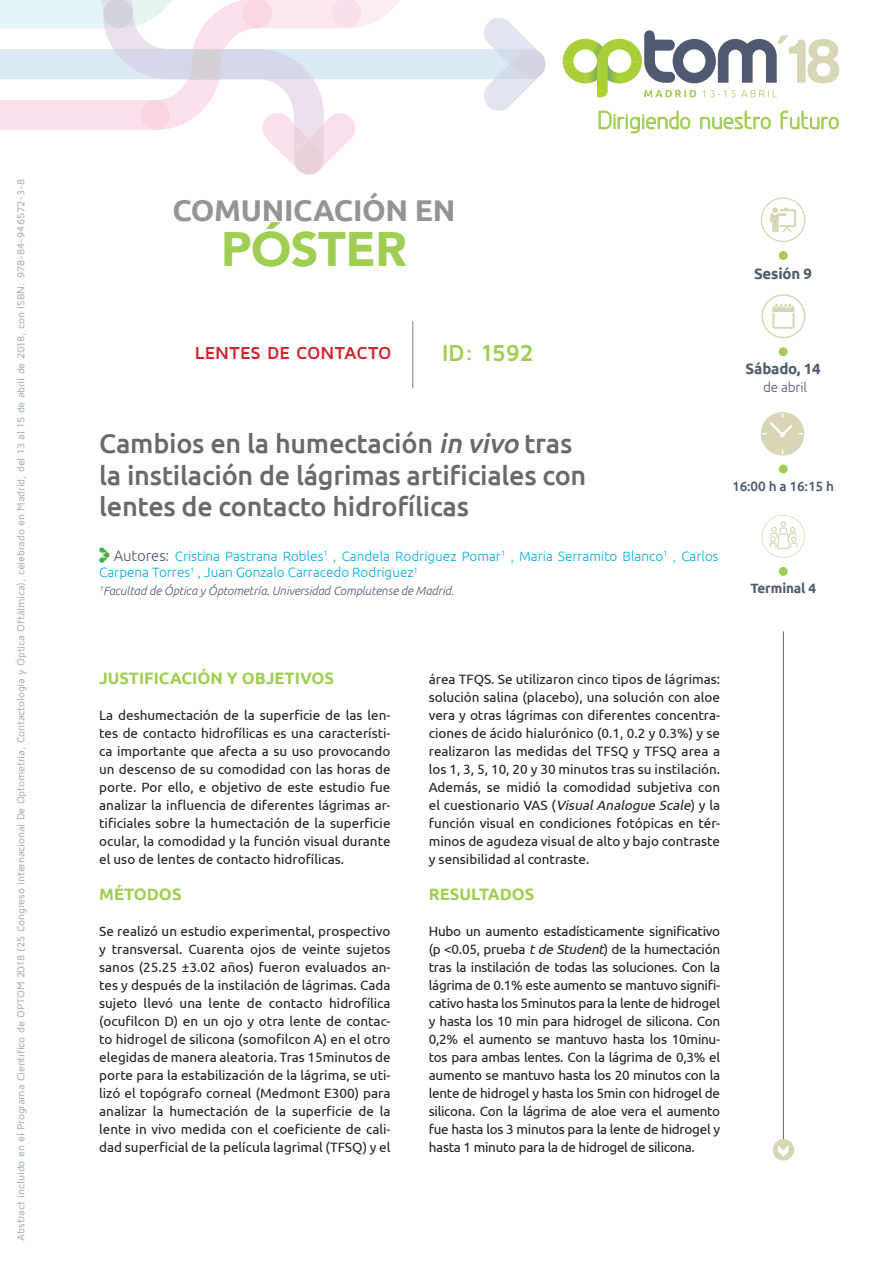
<style>
.page{position:relative;width:893px;height:1263px;background:#fff}
.page>*{position:absolute;margin:0;border:0;box-sizing:border-box;transform-origin:0 0}
.t1{font:900 48.3px "Avenir";letter-spacing:-.01em;color:#a0ce53}
.t2{font:700 30px "Ubuntu";letter-spacing:-.01em;color:#929497}
.t3{font:500 27px/31.5px "Ubuntu";letter-spacing:-.01em;color:#69696c}
.t4{font:700 24px "Maven Pro";letter-spacing:-.025em;color:#a0ce53}
.t5{font:23.4px "Greyscale Basic";color:#a0ce53}
.t6{font:700 18px "Maven Pro";letter-spacing:-.005em;color:#d1232a}
.t7{font:700 16.5px "Ubuntu";color:#a0ce53}
.t8{font:700 15px "Ubuntu";color:#4e5a71}
.t9{font:13.5px/18px "Ubuntu";color:#231f20;text-align:justify}
.t10{font:300 13.5px/16.5px "Ubuntu";color:#00aee8}
.t11{font:500 13.5px "Ubuntu";letter-spacing:-.01em;color:#4e5a71}
.t12{font:700 13.5px "Ubuntu";color:#4e5a71}
.t13{font:300 13.5px "Ubuntu";letter-spacing:-.01em;color:#4e5a71}
.t14{font:italic 300 12px "Ubuntu";letter-spacing:-.01em;color:#4e5a71}
.t15{font:500 10.5px "Maven Pro";letter-spacing:-.015em;color:#a5b4be}
.s1{font-style:italic}
.s2{font-size:15px;color:#4e5a71}
</style>
<div class="page">
<svg style="left:563px;top:30px;width:276px;height:67px"></svg>
<svg style="left:599px;top:111px;width:91px;height:22px"></svg>
<svg style="left:700px;top:111px;width:71px;height:18px"></svg>
<svg style="left:781px;top:111px;width:58px;height:18px"></svg>
<svg style="left:0;top:0;width:545px;height:175px"></svg>
<div style="left:773px;top:1139px;width:21px;height:21px;background:#d9d6b7;border-radius:50%"></div>
<svg style="left:778px;top:1145px;width:11px;height:12px"></svg>
<div style="left:761px;top:294px;width:44px;height:44px;border:2px solid #d9d6b7;border-radius:50%"></div>
<div style="left:779px;top:347px;width:9px;height:9px;background:#a0ce53;border-radius:50%"></div>
<div style="left:779px;top:251px;width:9px;height:9px;background:#a0ce53;border-radius:50%"></div>
<svg style="left:772px;top:304px;width:22px;height:25px"></svg>
<div style="left:779px;top:567px;width:9px;height:9px;background:#a0ce53;border-radius:50%"></div>
<div style="left:762px;top:515px;width:43px;height:43px;border:1px solid #dfe2c7;border-radius:50%"></div>
<svg style="left:769px;top:521px;width:28px;height:28px"></svg>
<div style="left:779px;top:464px;width:9px;height:9px;background:#a0ce53;border-radius:50%"></div>
<svg style="left:761px;top:412px;width:43px;height:44px"></svg>
<hr style="left:783px;top:631px;width:1px;height:508px;background:#69696c">
<svg style="left:761px;top:197px;width:44px;height:45px"></svg>
<hr style="left:412px;top:321px;width:1px;height:67px;background:#7a8086">
<svg style="left:99px;top:547px;width:10px;height:16px"></svg>
<p class="t15" style="left:14px;top:1240px;width:1063px;rotate:-90deg">Abstract incluido en el Programa Científico de OPTOM 2018 (25 Congreso internacional De Optometría, Contactología y Óptica Oftálmica), celebrado en Madrid, del 13 al 15 de abril de 2018, con ISBN: 978-84-946572-3-8</p>
<h2 class="t2" style="left:172px;top:192px;width:262px">COMUNICACIÓN EN</h2>
<h1 class="t1" style="left:221px;top:208px;width:187px">PÓSTER</h1>
<h3 class="t6" style="left:195px;top:341px;width:198px">LENTES DE CONTACTO</h3>
<h3 class="t4" style="left:442px;top:338px;width:94px">ID: 1592</h3>
<h3 class="t5" style="left:597px;top:106px;width:244px">Dirigiendo nuestro futuro</h3>
<p class="t8" style="left:754px;top:264px;width:60px">SESIÓN 9</p>
<p class="t8" style="left:745px;top:360px;width:77px">SÁBADO, 14</p>
<p class="t13" style="left:763px;top:379px;width:45px">de abril</p>
<h3 class="t3" style="left:99px;top:427px;width:489px">Cambios en la humectación <span class="s1">in vivo</span> tras la instilación de lágrimas artificiales con lentes de contacto hidrofílicas</h3>
<p class="t10" style="left:99px;top:547px;width:621px;text-indent:15px"><span class="s2">Autores:</span> Cristina Pastrana Robles<sup>1</sup> , Candela Rodriguez Pomar<sup>1</sup> , Maria Serramito Blanco<sup>1</sup> , Carlos<br>Carpena Torres<sup>1</sup> , Juan Gonzalo Carracedo Rodriguez<sup>1</sup></p>
<p class="t14" style="left:99px;top:583px;width:356px"><sup>1</sup>Facultad de Óptica y Óptometría. Universidad Complutense de Madrid.</p>
<p class="t11" style="left:732px;top:478px;width:103px">16:00 h a 16:15 h</p>
<p class="t12" style="left:750px;top:580px;width:67px">TERMINAL 4</p>
<p class="t7" style="left:99px;top:668px;width:236px">JUSTIFICACIÓN Y OBJETIVOS</p>
<p class="t9" style="left:99px;top:706px;width:293px">La deshumectación de la superficie de las len&shy;tes de contacto hidrofílicas es una característi&shy;ca importante que afecta a su uso provocando un descenso de su comodidad con las horas de porte. Por ello, e objetivo de este estudio fue analizar la influencia de diferentes lágrimas ar&shy;tificiales sobre la humectación de la superficie ocular, la comodidad y la función visual durante el uso de lentes de contacto hidrofílicas.</p>
<p class="t7" style="left:99px;top:884px;width:84px">MÉTODOS</p>
<p class="t9" style="left:99px;top:922px;width:293px">Se realizó un estudio experimental, prospectivo y transversal. Cuarenta ojos de veinte sujetos sanos (25.25 ±3.02 años) fueron evaluados an&shy;tes y después de la instilación de lágrimas. Cada sujeto llevó una lente de contacto hidrofílica (ocufilcon D) en un ojo y otra lente de contac&shy;to hidrogel de silicona (somofilcon A) en el otro elegidas de manera aleatoria. Tras 15minutos de porte para la estabilización de la lágrima, se uti&shy;lizó el topógrafo corneal (Medmont E300) para analizar la humectación de la superficie de la lente in vivo medida con el coeficiente de cali&shy;dad superficial de la película lagrimal (TFSQ) y el</p>
<p class="t9" style="left:429px;top:670px;width:293px">área TFQS. Se utilizaron cinco tipos de lágrimas: solución salina (placebo), una solución con aloe vera y otras lágrimas con diferentes concentra&shy;ciones de ácido hialurónico (0.1, 0.2 y 0.3%) y se realizaron las medidas del TFSQ y TFSQ area a los 1, 3, 5, 10, 20 y 30 minutos tras su instilación.<br>Además, se midió la comodidad subjetiva con e l c u e s t i o n a r i o VAS (<span class="s1">VisualAnalogue Scale</span>) y la función visual en condiciones fotópicas en tér&shy;minos de agudeza visual de alto y bajo contraste y sensibilidad al contraste.</p>
<p class="t7" style="left:429px;top:884px;width:107px">RESULTADOS</p>
<p class="t9" style="left:429px;top:922px;width:293px">Hubo un aumento estadísticamente significativo (p &lt;0.05, prueba <span class="s1">tde Student</span>) de la humectación tras la instilación de todas las soluciones. Con la lágrima de 0.1% este aumento se mantuvo signifi&shy;cativo hasta los 5minutos para la lente de hidrogel y hasta los 10 min para hidrogel de silicona. Con 0,2% el aumento se mantuvo hasta los 10minu&shy;tos para ambas lentes. Con la lágrima de 0,3% el aumento se mantuvo hasta los 20 minutos con la lente de hidrogel y hasta los 5min con hidrogel de silicona. Con la lágrima de aloe vera el aumento fue hasta los 3 minutos para la lente de hidrogel y hasta 1 minuto para la de hidrogel de silicona.</p>
</div>
